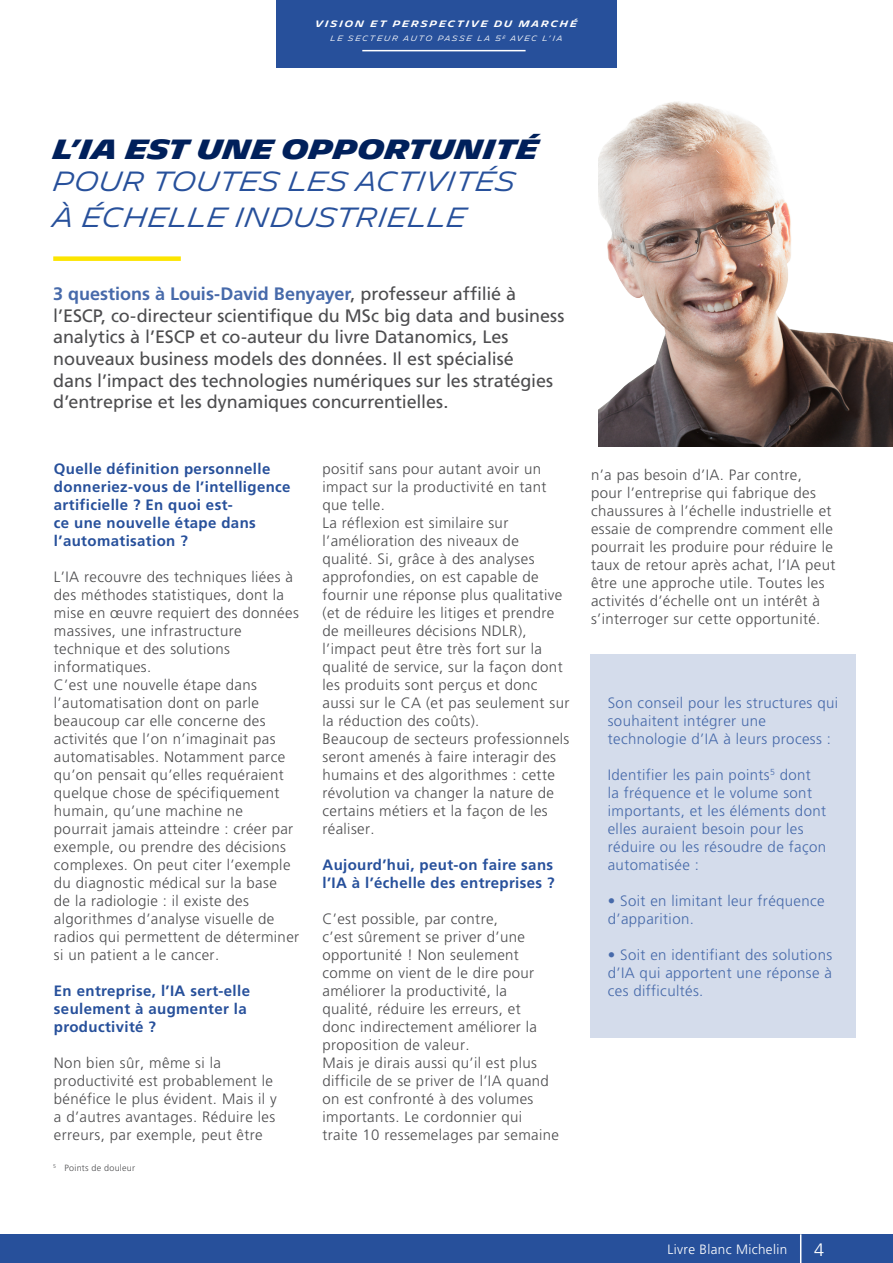
<style>
.page{position:relative;width:893px;height:1263px;background:#fff}
.page>*{position:absolute;margin:0;border:0;box-sizing:border-box;transform-origin:0 0}
.t1{font:300 27px/36px "Michelin";color:#27509b}
.t2{font:700 27px "Michelin";color:#00205b}
.t3{font:18px/21.6px "Frutiger";letter-spacing:-.005em;color:#4d4d4f}
.t4{font:300 18px "Frutiger";color:#fff}
.t5{font:300 15px/18px "Frutiger";letter-spacing:.025em;color:#4d4d4f}
.t6{font:300 15px/18px "Frutiger";letter-spacing:.025em;color:#476aaa}
.t7{font:700 15px/18px "Frutiger";letter-spacing:.025em;color:#27509b}
.t8{font:300 13.5px "Frutiger";letter-spacing:.025em;color:#fff}
.t9{font:600 9px "Michelin";letter-spacing:.2em;color:#fff}
.t10{font:300 9px "Frutiger";letter-spacing:.025em;color:#4d4d4f}
.t11{font:300 7.5px "Michelin";letter-spacing:.2em;color:#fff}
.s1{font-weight:700;color:#476aaa}
</style>
<div class="page">
<div style="left:591px;top:654px;width:265px;height:383px;background:#d4dceb"></div>
<img style="left:599px;top:101px;width:294px;height:346px">
<div style="left:53px;top:256px;width:128px;height:5px;background:#fce500"></div>
<div style="left:0;top:1234px;width:893px;height:29px;background:#27509b"></div>
<svg style="left:800px;top:1234px;width:1px;height:29px"></svg>
<div style="left:276px;top:0;width:341px;height:68px;background:#27509b"></div>
<hr style="left:362px;top:50px;width:164px;height:1px;background:#fff">
<p class="t9" style="left:316px;top:19px;width:263px">VISION ET PERSPECTIVE DU MARCHÉ</p>
<p class="t11" style="left:330px;top:34px;width:234px">LE SECTEUR AUTO PASSE LA 5 <sup>È</sup> AVEC L’IA</p>
<h1 class="t2" style="left:53px;top:133px;width:487px">L’IA EST UNE OPPORTUNITÉ</h1>
<h1 class="t1" style="left:53px;top:164px;width:464px">POUR TOUTES LES ACTIVITÉS<br>À ÉCHELLE INDUSTRIELLE</h1>
<p class="t3" style="left:53px;top:283px;width:513px"><span class="s1">3 questions à Louis-David Benyayer</span>, professeur affilié à l’ESCP, co-directeur scientifique du MSc big data and business analytics à l’ESCP et co-auteur du livre Datanomics, Les nouveaux business models des données. Il est spécialisé<br>dans l’impact des technologies numériques sur les stratégies d’entreprise et les dynamiques concurrentielles.</p>
<p class="t7" style="left:54px;top:460px;width:238px">Quelle définition personnelle donneriez-vous de l’intelligence artificielle ? En quoi est-<br>ce une nouvelle étape dans l’automatisation ?</p>
<p class="t5" style="left:54px;top:568px;width:247px">L’IA recouvre des techniques liées à des méthodes statistiques, dont la mise en œuvre requiert des données massives, une infrastructure technique et des solutions informatiques.<br>C’est une nouvelle étape dans l’automatisation dont on parle beaucoup car elle concerne des activités que l’on n’imaginait pas automatisables. Notamment parce qu’on pensait qu’elles requéraient quelque chose de spécifiquement humain, qu’une machine ne pourrait jamais atteindre : créer par exemple, ou prendre des décisions complexes. On peut citer l’exemple du diagnostic médical sur la base<br>de la radiologie : il existe des algorithmes d’analyse visuelle de radios qui permettent de déterminer si un patient a le cancer.</p>
<p class="t7" style="left:54px;top:982px;width:198px">En entreprise, l’IA sert-elle seulement à augmenter la productivité ?</p>
<p class="t5" style="left:54px;top:1054px;width:224px">Non bien sûr, même si la productivité est probablement le bénéfice le plus évident. Mais il y a d’autres avantages. Réduire les erreurs, par exemple, peut être</p>
<p class="t10" style="left:53px;top:1163px;width:83px"><sup>5</sup> Points de douleur</p>
<p class="t5" style="left:322px;top:460px;width:248px">positif sans pour autant avoir un impact sur la productivité en tant que telle.<br>La réflexion est similaire sur l’amélioration des niveaux de qualité. Si, grâce à des analyses approfondies, on est capable de fournir une réponse plus qualitative (et de réduire les litiges et prendre de meilleures décisions NDLR), l’impact peut être très fort sur la qualité de service, sur la façon dont les produits sont perçus et donc aussi sur le CA (et pas seulement sur la réduction des coûts).<br>Beaucoup de secteurs professionnels seront amenés à faire interagir des humains et des algorithmes : cette révolution va changer la nature de certains métiers et la façon de les réaliser.</p>
<p class="t7" style="left:322px;top:856px;width:234px">Aujourd’hui, peut-on faire sans l’IA à l’échelle des entreprises ?</p>
<p class="t5" style="left:322px;top:910px;width:238px">C’est possible, par contre,<br>c’est sûrement se priver d’une opportunité ! Non seulement comme on vient de le dire pour améliorer la productivité, la qualité, réduire les erreurs, et<br>donc indirectement améliorer la proposition de valeur.<br>Mais je dirais aussi qu’il est plus difficile de se priver de l’IA quand on est confronté à des volumes importants. Le cordonnier qui traite 10 ressemelages par semaine</p>
<p class="t5" style="left:591px;top:466px;width:246px">n’a pas besoin d’IA. Par contre, pour l’entreprise qui fabrique des chaussures à l’échelle industrielle et essaie de comprendre comment elle pourrait les produire pour réduire le taux de retour après achat, l’IA peut être une approche utile. Toutes les activités d’échelle ont un intérêt à s’interroger sur cette opportunité.</p>
<p class="t6" style="left:608px;top:693px;width:232px">Son conseil pour les structures qui souhaitent intégrer une technologie d’IA à leurs process :</p>
<p class="t6" style="left:608px;top:765px;width:220px">Identifier les pain points<sup>5</sup> dont<br>la fréquence et le volume sont importants, et les éléments dont elles auraient besoin pour les réduire ou les résoudre de façon automatisée :</p>
<p class="t6" style="left:608px;top:891px;width:219px">• Soit en limitant leur fréquence d’apparition.</p>
<p class="t6" style="left:608px;top:945px;width:226px;text-align:justify">• Soit en identifiant des solutions d’IA qui apportent une réponse à ces difficultés.</p>
<p class="t8" style="left:668px;top:1241px;width:121px">Livre Blanc Michelin</p>
<p class="t4" style="left:814px;top:1239px;width:12px">4</p>
</div>
